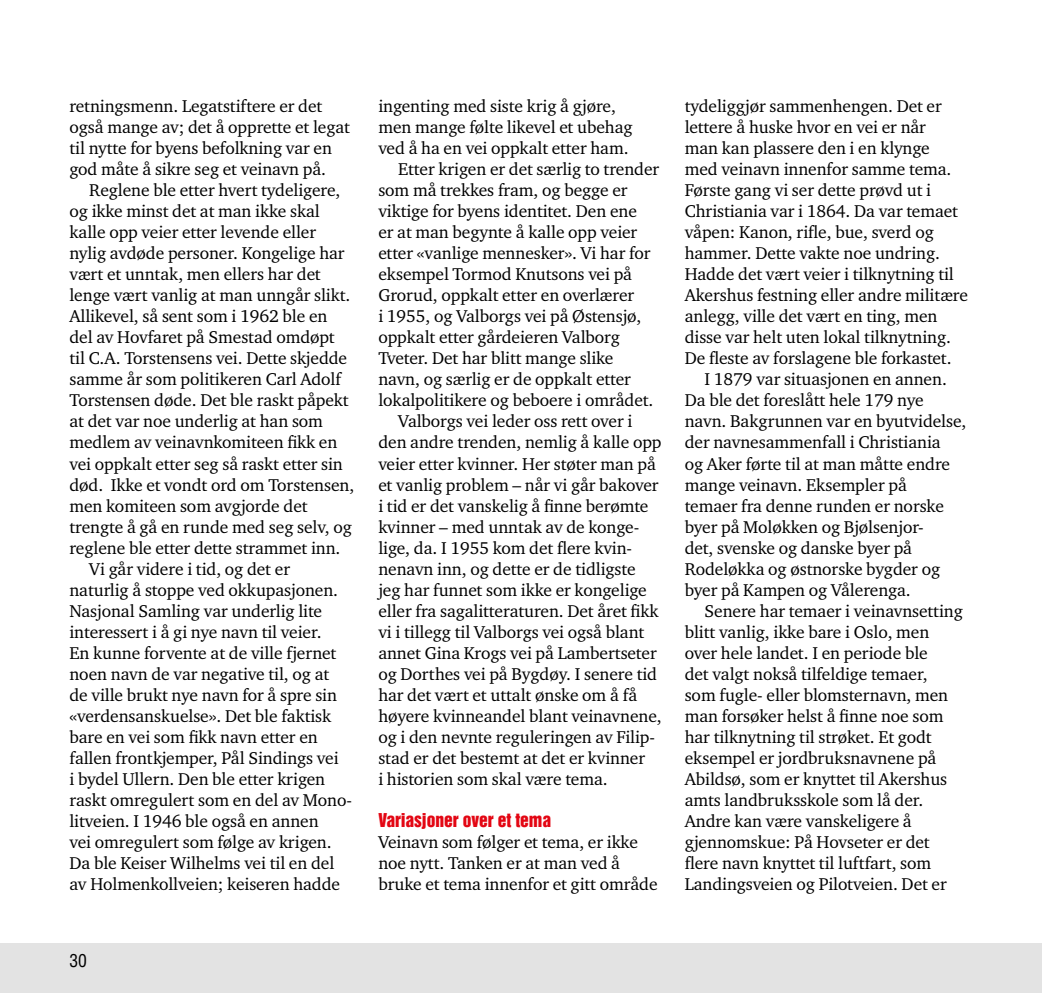
<style>
.page{position:relative;width:1042px;height:993px;background:#fff}
.page>*{position:absolute;margin:0;border:0;box-sizing:border-box;transform-origin:0 0}
.t1{font:17.5px/21px "Charter ITC Pro";letter-spacing:-.005em;color:#000}
.t2{font:17.5px "Helvetica Inserat LT";letter-spacing:-.005em;color:#e30613}
.t3{font:condensed 17.5px "Helvetica LT Std";color:#000}
</style>
<div class="page">
<div style="left:0;top:943px;width:1042px;height:49px;background:#e3e3e3"></div>
<p class="t1" style="left:69px;top:95px;width:282px">retningsmenn. Legatstiftere er det også mange av; det å opprette et legat til nytte for byens befolkning var en god måte å sikre seg et veinavn på.</p>
<p class="t1" style="left:89px;top:179px;width:253px">Reglene ble etter hvert tydeligere,</p>
<p class="t1" style="left:69px;top:200px;width:252px">og ikke minst det at man ikke skal</p>
<p class="t1" style="left:69px;top:221px;width:248px">kalle opp veier etter levende eller</p>
<p class="t1" style="left:69px;top:242px;width:277px">nylig avdøde personer. Kongelige har</p>
<p class="t1" style="left:69px;top:263px;width:253px">vært et unntak, men ellers har det</p>
<p class="t1" style="left:69px;top:284px;width:282px">lenge vært vanlig at man unngår slikt.</p>
<p class="t1" style="left:69px;top:305px;width:259px">Allikevel, så sent som i 1962 ble en</p>
<p class="t1" style="left:69px;top:326px;width:267px">del av Hovfaret på Smestad omdøpt</p>
<p class="t1" style="left:69px;top:347px;width:279px">til C.A. Torstensens vei. Dette skjedde</p>
<p class="t1" style="left:69px;top:368px;width:273px">samme år som politikeren Carl Adolf</p>
<p class="t1" style="left:69px;top:389px;width:281px">Torstensen døde. Det ble raskt påpekt</p>
<p class="t1" style="left:69px;top:410px;width:255px">at det var noe underlig at han som</p>
<p class="t1" style="left:69px;top:431px;width:269px">medlem av veinavnkomiteen fikk en</p>
<p class="t1" style="left:69px;top:452px;width:275px">vei oppkalt etter seg så raskt etter sin</p>
<p class="t1" style="left:69px;top:473px;width:286px">død. Ikke et vondt ord om Torstensen,</p>
<p class="t1" style="left:69px;top:494px;width:240px">men komiteen som avgjorde det</p>
<p class="t1" style="left:69px;top:515px;width:284px">trengte å gå en runde med seg selv, og</p>
<p class="t1" style="left:69px;top:536px;width:272px">reglene ble etter dette strammet inn.</p>
<p class="t1" style="left:89px;top:557px;width:202px">Vi går videre i tid, og det er</p>
<p class="t1" style="left:69px;top:578px;width:270px">naturlig å stoppe ved okkupasjonen.</p>
<p class="t1" style="left:69px;top:599px;width:254px">Nasjonal Samling var underlig lite</p>
<p class="t1" style="left:69px;top:620px;width:254px">interessert i å gi nye navn til veier.</p>
<p class="t1" style="left:69px;top:641px;width:268px">En kunne forvente at de ville fjernet</p>
<p class="t1" style="left:69px;top:662px;width:261px">noen navn de var negative til, og at</p>
<p class="t1" style="left:69px;top:683px;width:269px">de ville brukt nye navn for å spre sin</p>
<p class="t1" style="left:69px;top:704px;width:263px">«verdensanskuelse». Det ble faktisk</p>
<p class="t1" style="left:69px;top:725px;width:250px">bare en vei som fikk navn etter en</p>
<p class="t1" style="left:69px;top:746px;width:271px">fallen frontkjemper, Pål Sindings vei</p>
<p class="t1" style="left:69px;top:767px;width:257px">i bydel Ullern. Den ble etter krigen</p>
<p class="t1" style="left:69px;top:788px;width:284px">raskt omregulert som en del av Mono-</p>
<p class="t1" style="left:69px;top:809px;width:251px">litveien. I 1946 ble også en annen</p>
<p class="t1" style="left:69px;top:830px;width:264px">vei omregulert som følge av krigen.</p>
<p class="t1" style="left:69px;top:851px;width:266px">Da ble Keiser Wilhelms vei til en del</p>
<p class="t1" style="left:69px;top:872px;width:272px">av Holmenkollveien; keiseren hadde</p>
<p class="t1" style="left:378px;top:95px;width:239px">ingenting med siste krig å gjøre,</p>
<p class="t1" style="left:378px;top:116px;width:256px">men mange følte likevel et ubehag</p>
<p class="t1" style="left:378px;top:137px;width:252px">ved å ha en vei oppkalt etter ham.</p>
<p class="t1" style="left:398px;top:158px;width:263px">Etter krigen er det særlig to trender</p>
<p class="t1" style="left:378px;top:179px;width:251px">som må trekkes fram, og begge er</p>
<p class="t1" style="left:378px;top:200px;width:260px">viktige for byens identitet. Den ene</p>
<p class="t1" style="left:378px;top:221px;width:260px">er at man begynte å kalle opp veier</p>
<p class="t1" style="left:378px;top:242px;width:274px">etter «vanlige mennesker». Vi har for</p>
<p class="t1" style="left:378px;top:263px;width:255px">eksempel Tormod Knutsons vei på</p>
<p class="t1" style="left:378px;top:284px;width:257px">Grorud, oppkalt etter en overlærer</p>
<p class="t1" style="left:378px;top:305px;width:265px">i 1955, og Valborgs vei på Østensjø,</p>
<p class="t1" style="left:378px;top:326px;width:243px">oppkalt etter gårdeieren Valborg</p>
<p class="t1" style="left:378px;top:347px;width:237px">Tveter. Det har blitt mange slike</p>
<p class="t1" style="left:378px;top:368px;width:254px">navn, og særlig er de oppkalt etter</p>
<p class="t1" style="left:378px;top:389px;width:276px">lokalpolitikere og beboere i området.</p>
<p class="t1" style="left:398px;top:410px;width:236px">Valborgs vei leder oss rett over i</p>
<p class="t1" style="left:378px;top:431px;width:285px">den andre trenden, nemlig å kalle opp</p>
<p class="t1" style="left:378px;top:452px;width:279px">veier etter kvinner. Her støter man på</p>
<p class="t1" style="left:378px;top:473px;width:282px">et vanlig problem – når vi går bakover</p>
<p class="t1" style="left:378px;top:494px;width:272px">i tid er det vanskelig å finne berømte</p>
<p class="t1" style="left:378px;top:515px;width:262px">kvinner – med unntak av de konge-</p>
<p class="t1" style="left:378px;top:536px;width:255px">lige, da. I 1955 kom det flere kvin-</p>
<p class="t1" style="left:378px;top:557px;width:259px">nenavn inn, og dette er de tidligste</p>
<p class="t1" style="left:378px;top:578px;width:270px">jeg har funnet som ikke er kongelige</p>
<p class="t1" style="left:378px;top:599px;width:282px">eller fra sagalitteraturen. Det året fikk</p>
<p class="t1" style="left:378px;top:620px;width:267px">vi i tillegg til Valborgs vei også blant</p>
<p class="t1" style="left:378px;top:641px;width:280px">annet Gina Krogs vei på Lambertseter</p>
<p class="t1" style="left:378px;top:662px;width:280px">og Dorthes vei på Bygdøy. I senere tid</p>
<p class="t1" style="left:378px;top:683px;width:260px">har det vært et uttalt ønske om å få</p>
<p class="t1" style="left:378px;top:704px;width:285px">høyere kvinneandel blant veinavnene,</p>
<p class="t1" style="left:378px;top:725px;width:278px">og i den nevnte reguleringen av Filip-</p>
<p class="t1" style="left:378px;top:746px;width:268px">stad er det bestemt at det er kvinner</p>
<p class="t1" style="left:378px;top:767px;width:231px">i historien som skal være tema.</p>
<p class="t2" style="left:378px;top:809px;width:174px">Variasjoner over et tema</p>
<p class="t1" style="left:378px;top:830px;width:281px">Veinavn som følger et tema, er ikke noe nytt. Tanken er at man ved å bruke et tema innenfor et gitt område</p>
<p class="t1" style="left:685px;top:95px;width:258px">tydeliggjør sammenhengen. Det er</p>
<p class="t1" style="left:685px;top:116px;width:243px">lettere å huske hvor en vei er når</p>
<p class="t1" style="left:685px;top:137px;width:247px">man kan plassere den i en klynge</p>
<p class="t1" style="left:685px;top:158px;width:268px">med veinavn innenfor samme tema.</p>
<p class="t1" style="left:685px;top:179px;width:248px">Første gang vi ser dette prøvd ut i</p>
<p class="t1" style="left:685px;top:200px;width:275px">Christiania var i 1864. Da var temaet</p>
<p class="t1" style="left:685px;top:221px;width:251px">våpen: Kanon, rifle, bue, sverd og</p>
<p class="t1" style="left:685px;top:242px;width:257px">hammer. Dette vakte noe undring.</p>
<p class="t1" style="left:685px;top:263px;width:271px">Hadde det vært veier i tilknytning til</p>
<p class="t1" style="left:685px;top:284px;width:285px">Akershus festning eller andre militære</p>
<p class="t1" style="left:685px;top:305px;width:254px">anlegg, ville det vært en ting, men</p>
<p class="t1" style="left:685px;top:326px;width:268px">disse var helt uten lokal tilknytning.</p>
<p class="t1" style="left:685px;top:347px;width:268px">De fleste av forslagene ble forkastet.</p>
<p class="t1" style="left:704px;top:368px;width:244px">I 1879 var situasjonen en annen.</p>
<p class="t1" style="left:685px;top:389px;width:240px">Da ble det foreslått hele 179 nye</p>
<p class="t1" style="left:685px;top:410px;width:283px">navn. Bakgrunnen var en byutvidelse,</p>
<p class="t1" style="left:685px;top:431px;width:257px">der navnesammenfall i Christiania</p>
<p class="t1" style="left:685px;top:452px;width:267px">og Aker førte til at man måtte endre</p>
<p class="t1" style="left:685px;top:473px;width:224px">mange veinavn. Eksempler på</p>
<p class="t1" style="left:685px;top:494px;width:261px">temaer fra denne runden er norske</p>
<p class="t1" style="left:685px;top:515px;width:240px">byer på Moløkken og Bjølsenjor-</p>
<p class="t1" style="left:685px;top:536px;width:229px">det, svenske og danske byer på</p>
<p class="t1" style="left:685px;top:557px;width:257px">Rodeløkka og østnorske bygder og</p>
<p class="t1" style="left:685px;top:578px;width:228px">byer på Kampen og Vålerenga.</p>
<p class="t1" style="left:704px;top:599px;width:260px">Senere har temaer i veinavnsetting</p>
<p class="t1" style="left:685px;top:620px;width:246px">blitt vanlig, ikke bare i Oslo, men</p>
<p class="t1" style="left:685px;top:641px;width:245px">over hele landet. I en periode ble</p>
<p class="t1" style="left:685px;top:662px;width:244px">det valgt nokså tilfeldige temaer,</p>
<p class="t1" style="left:685px;top:683px;width:265px">som fugle- eller blomsternavn, men</p>
<p class="t1" style="left:685px;top:704px;width:260px">man forsøker helst å finne noe som</p>
<p class="t1" style="left:685px;top:725px;width:248px">har tilknytning til strøket. Et godt</p>
<p class="t1" style="left:685px;top:746px;width:253px">eksempel er jordbruksnavnene på</p>
<p class="t1" style="left:685px;top:767px;width:264px">Abildsø, som er knyttet til Akershus</p>
<p class="t1" style="left:685px;top:788px;width:240px">amts landbruksskole som lå der.</p>
<p class="t1" style="left:685px;top:809px;width:229px">Andre kan være vanskeligere å</p>
<p class="t1" style="left:685px;top:830px;width:246px">gjennomskue: På Hovseter er det</p>
<p class="t1" style="left:685px;top:851px;width:248px">flere navn knyttet til luftfart, som</p>
<p class="t1" style="left:685px;top:872px;width:263px">Landingsveien og Pilotveien. Det er</p>
<p class="t3" style="left:69px;top:949px;width:19px">30</p>
</div>
